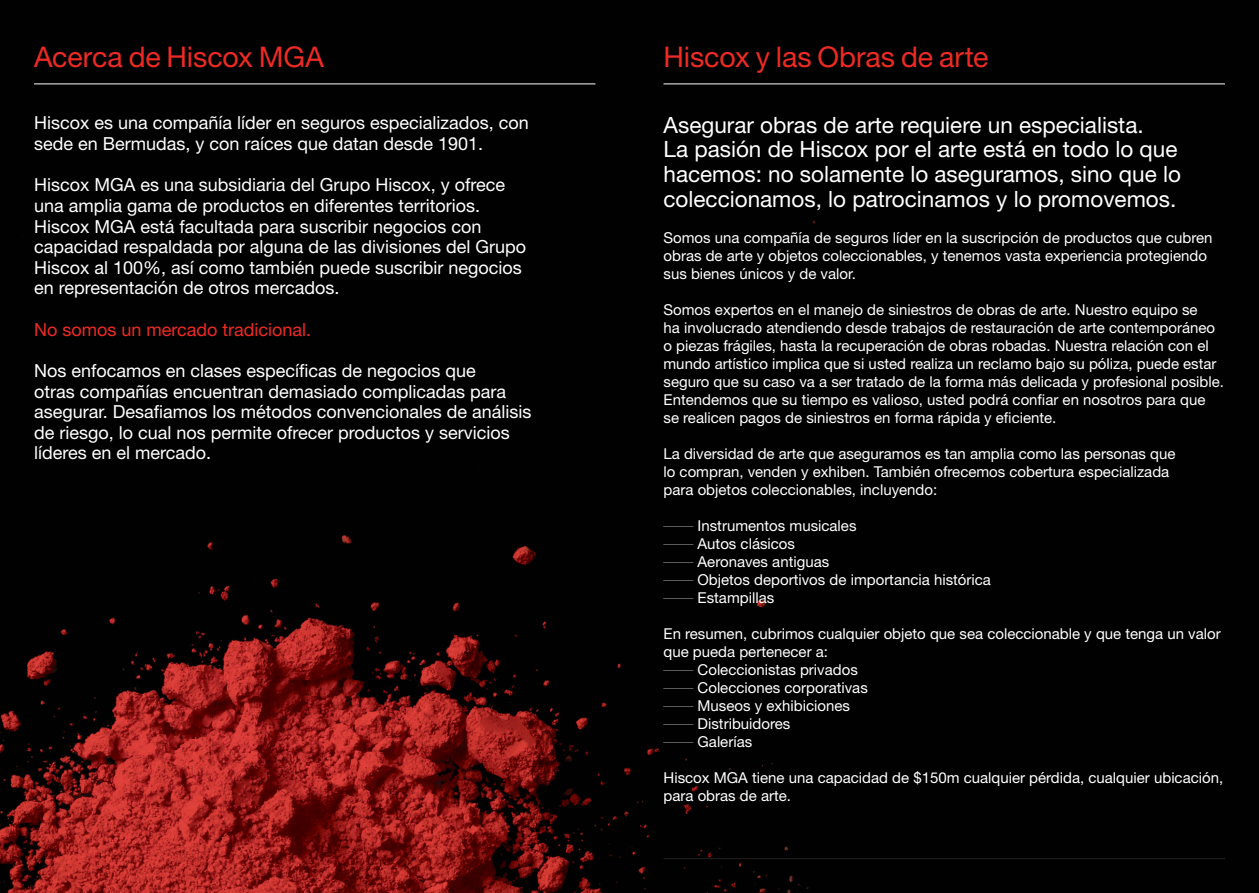
<style>
.page{position:relative;width:1259px;height:893px;background:#010101}
.page>*{position:absolute;margin:0;border:0;box-sizing:border-box;transform-origin:0 0}
.Title_19_20_125__201{font:28.5px "Helvetica Neue LT Std";color:#ee2a23}
.Body_copy_10_12_ligh{font:22.5px/24.8px "Helvetica Neue LT Std";color:#fff}
.Body_copy_10_12_ligh-2{font:18px/20.7px "Helvetica Neue LT Std";color:#fff}
.Body_copy_10_12_ligh-3{font:18px "Helvetica Neue LT Std";color:#ee2a23}
.Body_copy_10_12_Roma{font:15px/18px "Helvetica Neue LT Std";color:#fff}
.Body_copy_10_12_ligh-4{font:15px/18px "Helvetica Neue LT Std";color:#fff}
</style>
<div class="page">
<img style="left:0;top:83px;width:949px;height:810px">
<hr style="left:663px;top:84px;width:562px;height:1px;background:#fff">
<hr style="left:663px;top:858px;width:562px;height:1px;background:#231f20">
<hr style="left:34px;top:84px;width:561px;height:1px;background:#fff">
<p class="Title_19_20_125__201" style="left:34px;top:40px;width:291px">Acerca de Hiscox MGA</p>
<p class="Title_19_20_125__201" style="left:663px;top:40px;width:326px">Hiscox y las Obras de arte</p>
<p class="Body_copy_10_12_ligh-2" style="left:34px;top:112px;width:496px">Hiscox es una compañía líder en seguros especializados, con sede en Bermudas, y con raíces que datan desde 1901.</p>
<p class="Body_copy_10_12_ligh-2" style="left:34px;top:174px;width:494px">Hiscox MGA es una subsidiaria del Grupo Hiscox, y ofrece una amplia gama de productos en diferentes territorios.<br>Hiscox MGA está facultada para suscribir negocios con capacidad respaldada por alguna de las divisiones del Grupo Hiscox al 100%, así como también puede suscribir negocios en representación de otros mercados.</p>
<p class="Body_copy_10_12_ligh-3" style="left:34px;top:318px;width:279px">No somos un mercado tradicional.</p>
<p class="Body_copy_10_12_ligh-2" style="left:34px;top:360px;width:499px">Nos enfocamos en clases específicas de negocios que<br>otras compañías encuentran demasiado complicadas para asegurar. Desafiamos los métodos convencionales de análisis de riesgo, lo cual nos permite ofrecer productos y servicios líderes en el mercado.</p>
<p class="Body_copy_10_12_ligh" style="left:663px;top:112px;width:519px">Asegurar obras de arte requiere un especialista.<br>La pasión de Hiscox por el arte está en todo lo que hacemos: no solamente lo aseguramos, sino que lo coleccionamos, lo patrocinamos y lo promovemos.</p>
<p class="Body_copy_10_12_Roma" style="left:663px;top:228px;width:550px">Somos una compañía de seguros líder en la suscripción de productos que cubren obras de arte y objetos coleccionables, y tenemos vasta experiencia protegiendo sus bienes únicos y de valor.</p>
<p class="Body_copy_10_12_Roma" style="left:663px;top:300px;width:562px">Somos expertos en el manejo de siniestros de obras de arte. Nuestro equipo se<br>ha involucrado atendiendo desde trabajos de restauración de arte contemporáneo o piezas frágiles, hasta la recuperación de obras robadas. Nuestra relación con el mundo artístico implica que si usted realiza un reclamo bajo su póliza, puede estar seguro que su caso va a ser tratado de la forma más delicada y profesional posible.<br>Entendemos que su tiempo es valioso, usted podrá confiar en nosotros para que se realicen pagos de siniestros en forma rápida y eficiente.</p>
<p class="Body_copy_10_12_Roma" style="left:663px;top:444px;width:513px">La diversidad de arte que aseguramos es tan amplia como las personas que lo compran, venden y exhiben. También ofrecemos cobertura especializada para objetos coleccionables, incluyendo:</p>
<p class="Body_copy_10_12_Roma" style="left:663px;top:516px;width:194px">★Instrumentos musicales</p>
<p class="Body_copy_10_12_Roma" style="left:663px;top:534px;width:133px">★Autos clásicos</p>
<p class="Body_copy_10_12_Roma" style="left:663px;top:552px;width:167px">★Aeronaves antiguas</p>
<p class="Body_copy_10_12_Roma" style="left:663px;top:570px;width:329px">★Objetos deportivos de importancia histórica</p>
<p class="Body_copy_10_12_Roma" style="left:663px;top:588px;width:112px">★Estampillas</p>
<p class="Body_copy_10_12_Roma" style="left:663px;top:624px;width:559px">En resumen, cubrimos cualquier objeto que sea coleccionable y que tenga un valor que pueda pertenecer a:</p>
<p class="Body_copy_10_12_Roma" style="left:663px;top:660px;width:196px">★Coleccionistas privados</p>
<p class="Body_copy_10_12_Roma" style="left:663px;top:678px;width:206px">★Colecciones corporativas</p>
<p class="Body_copy_10_12_Roma" style="left:663px;top:696px;width:188px">★Museos y exhibiciones</p>
<p class="Body_copy_10_12_Roma" style="left:663px;top:714px;width:128px">★Distribuidores</p>
<p class="Body_copy_10_12_Roma" style="left:663px;top:732px;width:90px">★Galerías</p>
<p class="Body_copy_10_12_ligh-4" style="left:663px;top:768px;width:561px">Hiscox MGA tiene una capacidad de $150m cualquier pérdida, cualquier ubicación, para obras de arte.</p>
</div>
